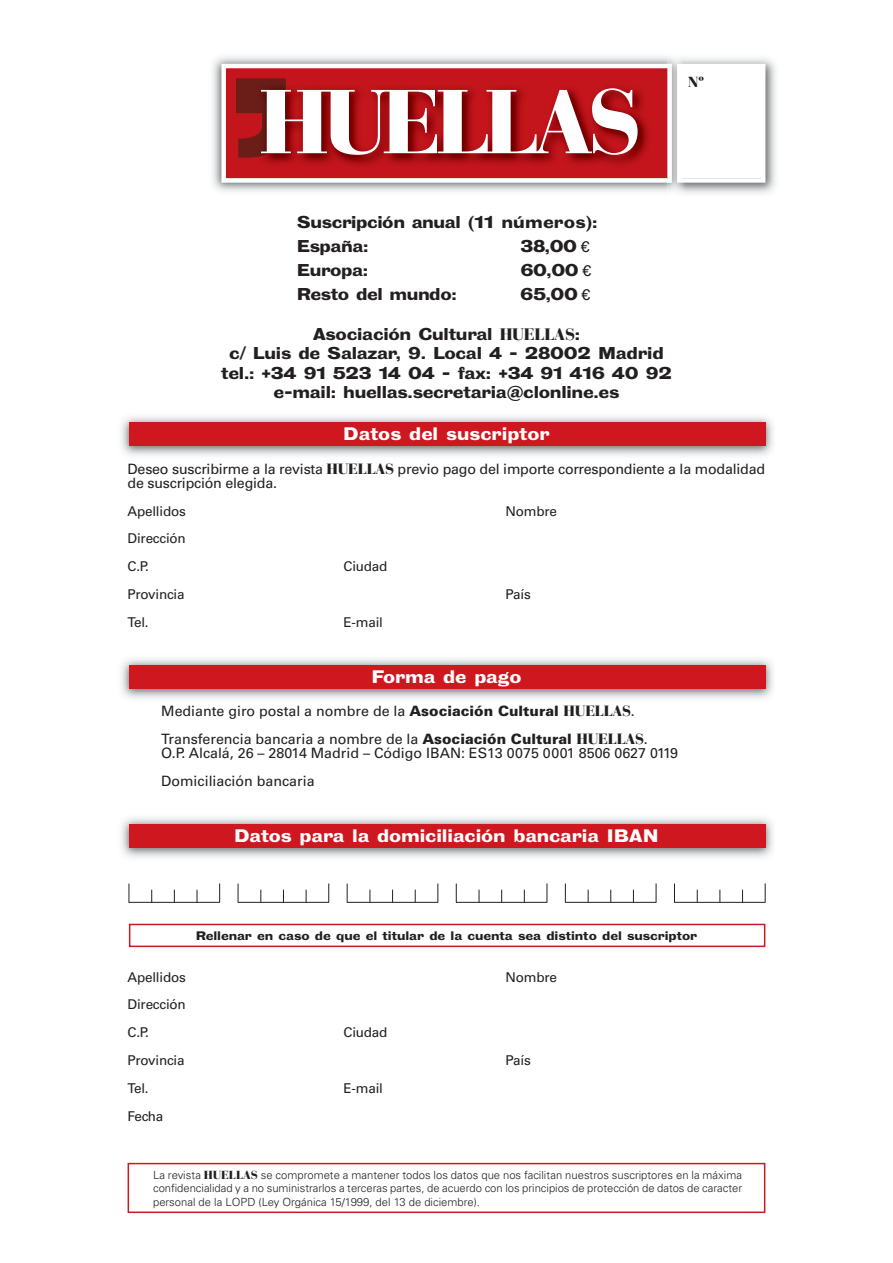
<style>
.page{position:relative;width:893px;height:1263px;background:#fff}
.page>*{position:absolute;margin:0;border:0;box-sizing:border-box;transform-origin:0 0}
.t1{font:16.5px "Bureau Grot Seven Nine";letter-spacing:-.005em;color:#fff}
.t2{font:15.6px/19.5px "Bureau Grot Seven Nine";letter-spacing:-.015em;color:#231f20;text-align:center}
.t3{font:900 14.55px "Bauer Bodoni";color:#231f20;scale:.96 1}
.t4{font:14.25px/27.9px "Univers";color:#231f20}
.t5{font:13.5px/27.9px "Univers";letter-spacing:-.015em;color:#231f20}
.t6{font:300 11.25px/13.5px "Univers";color:#231f20;text-align:justify}
.t7{font:11.25px "Bureau Grot Seven Nine";letter-spacing:-.005em;color:#231f20}
.s1{font-family:"Univers"}
.s2{font-family:"Bauer Bodoni";font-weight:900;font-size:16.5px}
.s3{font-family:"Bauer Bodoni";font-weight:900;font-size:14.85px}
.s4{font-weight:900}
.s5{font-family:"Bauer Bodoni";font-weight:900;font-size:11.7px}
</style>
<div class="page">
<div style="left:128px;top:1163px;width:637px;height:50px;border:2px solid #ce171e"></div>
<div style="left:129px;top:924px;width:636px;height:23px;border:2px solid #ce171e"></div>
<img style="left:121px;top:817px;width:652px;height:41px">
<div style="left:129px;top:824px;width:636px;height:24px;background:#ce171e"></div>
<img style="left:121px;top:658px;width:652px;height:41px">
<div style="left:129px;top:665px;width:636px;height:24px;background:#ce171e"></div>
<img style="left:121px;top:416px;width:652px;height:40px">
<div style="left:129px;top:423px;width:636px;height:23px;background:#ce171e"></div>
<img style="left:212px;top:56px;width:564px;height:138px">
<div style="left:226px;top:68px;width:441px;height:110px;background:#c4151c"></div>
<div style="left:221px;top:64px;width:451px;height:119px;border:4px solid #fff"></div>
<img style="left:263px;top:91px;width:385px;height:75px">
<svg style="left:236px;top:78px;width:402px;height:80px"></svg>
<img style="left:667px;top:56px;width:17px;height:138px">
<img style="left:667px;top:64px;width:5px;height:119px">
<div style="left:682px;top:68px;width:79px;height:110px;background:#fff"></div>
<hr style="left:129px;top:902px;width:91px;height:1px;background:#231f20">
<svg style="left:129px;top:883px;width:1px;height:19px"></svg>
<svg style="left:151px;top:890px;width:1px;height:12px"></svg>
<svg style="left:174px;top:890px;width:1px;height:12px"></svg>
<svg style="left:197px;top:890px;width:1px;height:12px"></svg>
<svg style="left:219px;top:883px;width:1px;height:19px"></svg>
<hr style="left:238px;top:902px;width:91px;height:1px;background:#231f20">
<svg style="left:238px;top:883px;width:1px;height:19px"></svg>
<svg style="left:260px;top:890px;width:1px;height:12px"></svg>
<svg style="left:283px;top:890px;width:1px;height:12px"></svg>
<svg style="left:306px;top:890px;width:1px;height:12px"></svg>
<svg style="left:328px;top:883px;width:1px;height:19px"></svg>
<hr style="left:347px;top:902px;width:91px;height:1px;background:#231f20">
<svg style="left:347px;top:883px;width:1px;height:19px"></svg>
<svg style="left:370px;top:890px;width:1px;height:12px"></svg>
<svg style="left:392px;top:890px;width:1px;height:12px"></svg>
<svg style="left:415px;top:890px;width:1px;height:12px"></svg>
<svg style="left:437px;top:883px;width:1px;height:19px"></svg>
<hr style="left:456px;top:902px;width:91px;height:1px;background:#231f20">
<svg style="left:456px;top:883px;width:1px;height:19px"></svg>
<svg style="left:479px;top:890px;width:1px;height:12px"></svg>
<svg style="left:501px;top:890px;width:1px;height:12px"></svg>
<svg style="left:524px;top:890px;width:1px;height:12px"></svg>
<svg style="left:547px;top:883px;width:1px;height:19px"></svg>
<hr style="left:565px;top:902px;width:91px;height:1px;background:#231f20">
<svg style="left:565px;top:883px;width:1px;height:19px"></svg>
<svg style="left:588px;top:890px;width:1px;height:12px"></svg>
<svg style="left:610px;top:890px;width:1px;height:12px"></svg>
<svg style="left:633px;top:890px;width:1px;height:12px"></svg>
<svg style="left:656px;top:883px;width:1px;height:19px"></svg>
<hr style="left:674px;top:902px;width:91px;height:1px;background:#231f20">
<svg style="left:674px;top:883px;width:1px;height:19px"></svg>
<svg style="left:697px;top:890px;width:1px;height:12px"></svg>
<svg style="left:720px;top:890px;width:1px;height:12px"></svg>
<svg style="left:742px;top:890px;width:1px;height:12px"></svg>
<svg style="left:765px;top:883px;width:1px;height:19px"></svg>
<p class="t2" style="left:297px;top:212px;width:302px;line-height:23.9px;text-align:left">Suscripción anual (11 números):<br>España:</p>
<p class="t2" style="left:521px;top:238px;width:70px">38,00 <span class="s1">€</span></p>
<p class="t2" style="left:297px;top:262px;width:73px">Europa:</p>
<p class="t2" style="left:520px;top:262px;width:72px">60,00 <span class="s1">€</span></p>
<p class="t2" style="left:297px;top:286px;width:161px">Resto del mundo:</p>
<p class="t2" style="left:520px;top:286px;width:71px">65,00 <span class="s1">€</span></p>
<p class="t3" style="left:688px;top:76px;width:18px">Nº</p>
<p class="t2" style="left:221px;top:326px;width:452px">Asociación Cultural <span class="s2">HUELLAS</span>:<br>c/ Luis de Salazar, 9. Local 4 - 28002 Madrid tel.: +34 91 523 14 04 - fax: +34 91 416 40 92 e-mail: huellas.secretaria@clonline.es</p>
<p class="t1" style="left:343px;top:428px;width:208px">Datos del suscriptor</p>
<p class="t4" style="left:128px;top:463px;width:639px;line-height:14px">Deseo suscribirme a la revista <span class="s3">HUELLAS</span> previo pago del importe correspondiente a la modalidad de suscripción elegida.</p>
<p class="t5" style="left:128px;top:498px;width:60px">Apellidos</p>
<p class="t5" style="left:506px;top:498px;width:53px">Nombre</p>
<p class="t5" style="left:128px;top:526px;width:60px">Dirección<br>C.P.</p>
<p class="t5" style="left:344px;top:554px;width:45px">Ciudad</p>
<p class="t5" style="left:128px;top:582px;width:59px">Provincia</p>
<p class="t5" style="left:506px;top:582px;width:27px">País</p>
<p class="t5" style="left:128px;top:610px;width:23px">Tel.</p>
<p class="t5" style="left:344px;top:610px;width:41px">E-mail</p>
<p class="t1" style="left:371px;top:670px;width:152px">Forma de pago</p>
<p class="t4" style="left:161px;top:699px;width:488px">Mediante giro postal a nombre de la <span class="s4">Asociación Cultural</span> <span class="s3">HUELLAS</span>.<br>Transferencia bancaria a nombre de la <span class="s4">Asociación Cultural</span> <span class="s3">HUELLAS</span>.</p>
<p class="t4" style="left:161px;top:740px;width:518px">O.P. Alcalá, 26 – 28014 Madrid – Código IBAN: ES13 0075 0001 8506 0627 0119<br>Domiciliación bancaria</p>
<p class="t1" style="left:234px;top:829px;width:426px">Datos para la domiciliación bancaria IBAN</p>
<p class="t7" style="left:196px;top:931px;width:503px">Rellenar en caso de que el titular de la cuenta sea distinto del suscriptor</p>
<p class="t5" style="left:128px;top:964px;width:60px">Apellidos</p>
<p class="t5" style="left:506px;top:964px;width:53px">Nombre</p>
<p class="t5" style="left:128px;top:992px;width:60px">Dirección<br>C.P.</p>
<p class="t5" style="left:344px;top:1020px;width:45px">Ciudad</p>
<p class="t5" style="left:128px;top:1048px;width:59px">Provincia</p>
<p class="t5" style="left:506px;top:1048px;width:27px">País</p>
<p class="t5" style="left:128px;top:1076px;width:23px">Tel.</p>
<p class="t5" style="left:344px;top:1076px;width:41px">E-mail</p>
<p class="t5" style="left:128px;top:1103px;width:37px">Fecha</p>
<p class="t6" style="left:153px;top:1169px;width:590px">La revista <span class="s5">HUELLAS</span> se compromete a mantener todos los datos que nos facilitan nuestros suscriptores en la máxima confidencialidad y a no suministrarlos a terceras partes, de acuerdo con los principios de protección de datos de caracter personal de la LOPD (Ley Orgánica 15/1999, del 13 de diciembre).</p>
</div>
